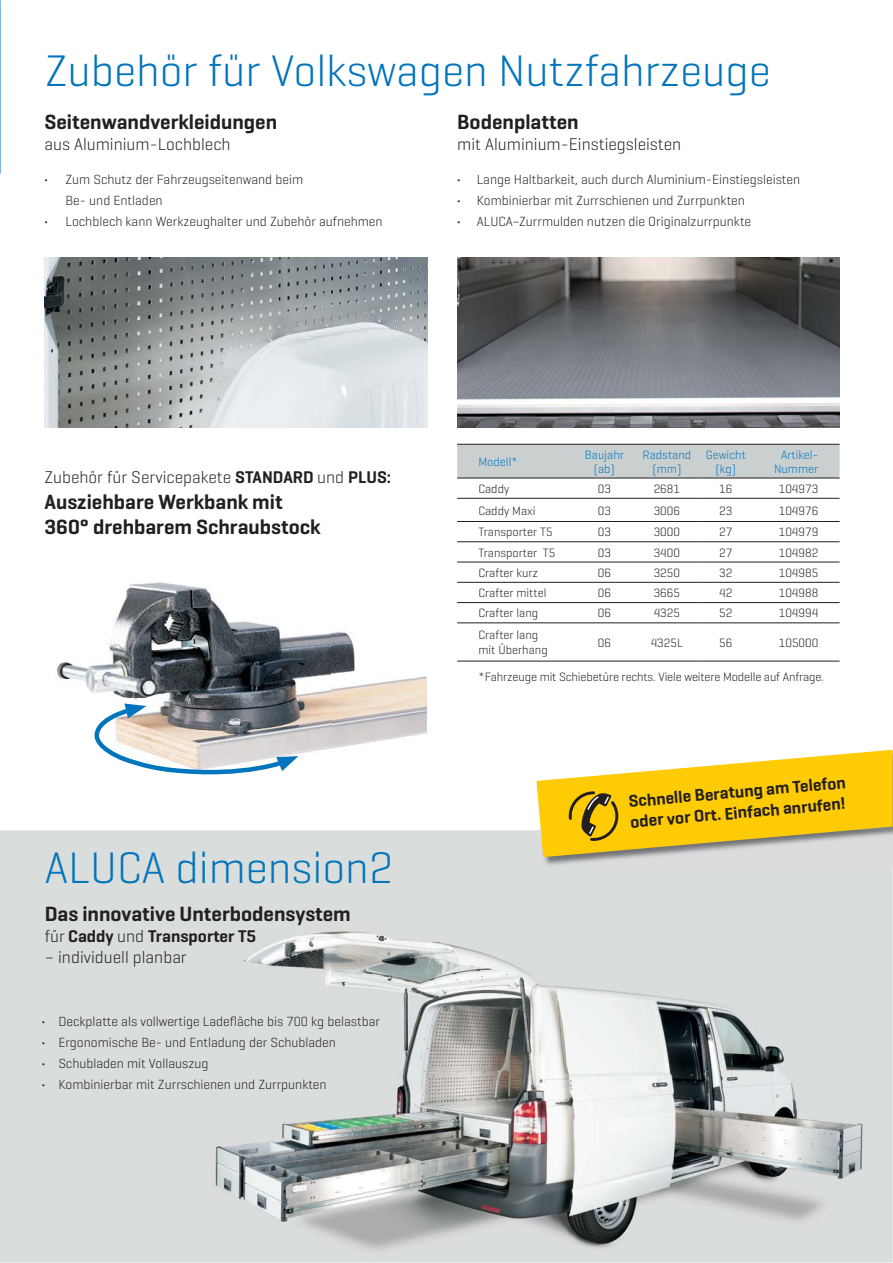
<style>
.page{position:relative;width:893px;height:1263px;background:#fff}
.page>*{position:absolute;margin:0;border:0;box-sizing:border-box;transform-origin:0 0}
.t1{font:300 45px "Geogrotesque";color:#0074bc}
.t2{font:600 21px/25.2px "Geogrotesque";color:#231f20}
.t3{font:300 17.25px "Geogrotesque";color:#231f20}
.t4{font:600 17.25px/20.7px "Geogrotesque";color:#231f20}
.t5{font:300 13.5px/21px "Geogrotesque";color:#231f20}
.t6{font:300 12.3px/14.7px "Geogrotesque";color:#231f20}
.t7{font:300 12.3px/13.5px "Geogrotesque";color:#0074bc;text-align:center}
.s1{font-weight:600}
.s2{font-weight:300}
</style>
<div class="page">
<img style="left:44px;top:258px;width:383px;height:169px">
<img style="left:457px;top:258px;width:383px;height:170px">
<img style="left:0;top:830px;width:893px;height:433px">
<img style="left:56px;top:582px;width:371px;height:175px">
<div style="left:457px;top:445px;width:382px;height:33px;background:#cad0d0"></div>
<hr style="left:457px;top:478px;width:241px;height:1px;background:#231f20">
<hr style="left:698px;top:478px;width:141px;height:1px;background:#231f20">
<hr style="left:457px;top:498px;width:241px;height:1px;background:#231f20">
<hr style="left:698px;top:498px;width:141px;height:1px;background:#231f20">
<hr style="left:457px;top:521px;width:241px;height:1px;background:#231f20">
<hr style="left:698px;top:521px;width:141px;height:1px;background:#231f20">
<hr style="left:457px;top:542px;width:241px;height:1px;background:#231f20">
<hr style="left:698px;top:542px;width:141px;height:1px;background:#231f20">
<hr style="left:457px;top:562px;width:241px;height:1px;background:#231f20">
<hr style="left:698px;top:562px;width:141px;height:1px;background:#231f20">
<hr style="left:457px;top:582px;width:241px;height:1px;background:#231f20">
<hr style="left:698px;top:582px;width:141px;height:1px;background:#231f20">
<hr style="left:457px;top:602px;width:241px;height:1px;background:#231f20">
<hr style="left:698px;top:602px;width:141px;height:1px;background:#231f20">
<hr style="left:457px;top:623px;width:241px;height:1px;background:#231f20">
<hr style="left:698px;top:623px;width:141px;height:1px;background:#231f20">
<hr style="left:457px;top:661px;width:241px;height:1px;background:#231f20">
<hr style="left:698px;top:661px;width:141px;height:1px;background:#231f20">
<hr style="left:457px;top:444px;width:241px;height:1px;background:#231f20">
<hr style="left:698px;top:444px;width:141px;height:1px;background:#231f20">
<img style="left:536px;top:749px;width:357px;height:117px">
<svg style="left:536px;top:750px;width:357px;height:107px;background:#f1cd44"></svg>
<svg style="left:93px;top:704px;width:205px;height:71px"></svg>
<h1 class="t1" style="left:45px;top:52px;width:728px">Zubehör für Volkswagen Nutzfahrzeuge</h1>
<h2 class="t2" style="left:457px;top:110px;width:123px">Bodenplatten</h2>
<p class="t3" style="left:457px;top:137px;width:226px">mit Aluminium-Einstiegsleisten</p>
<h2 class="t2" style="left:44px;top:110px;width:234px">Seitenwandverkleidungen</h2>
<p class="t3" style="left:44px;top:137px;width:188px">aus Aluminium-Lochblech</p>
<p class="t5" style="left:44px;top:170px;width:260px"><span class="s1">·</span> Zum Schutz der Fahrzeugseitenwand beim</p>
<p class="t5" style="left:65px;top:191px;width:99px">Be- und Entladen</p>
<p class="t5" style="left:44px;top:212px;width:340px"><span class="s1">·</span> Lochblech kann Werkzeughalter und Zubehör aufnehmen</p>
<p class="t5" style="left:457px;top:170px;width:344px"><span class="s1">·</span> Lange Haltbarkeit, auch durch Aluminium-Einstiegsleisten <span class="s1">·</span> Kombinierbar mit Zurrschienen und Zurrpunkten<br><span class="s1">·</span> ALUCA–Zurrmulden nutzen die Originalzurrpunkte</p>
<p class="t3" style="left:44px;top:471px;width:348px">Zubehör für Servicepakete <span class="s1">STANDARD</span> und <span class="s1">PLUS:</span></p>
<h2 class="t2" style="left:44px;top:490px;width:278px">Ausziehbare Werkbank mit<br>360° drehbarem Schraubstock</h2>
<h1 class="t1" style="left:45px;top:850px;width:350px">ALUCA dimension2</h1>
<h2 class="t2" style="left:45px;top:902px;width:308px">Das innovative Unterbodensystem</h2>
<p class="t4" style="left:45px;top:926px;width:213px"><span class="s2">für</span> Caddy <span class="s2">und</span> Transporter T5</p>
<p class="t3" style="left:45px;top:950px;width:144px">– individuell planbar</p>
<p class="t5" style="left:42px;top:1011px;width:340px"><span class="s1">·</span> Deckplatte als vollwertige Ladefläche bis 700 kg belastbar <span class="s1">·</span> Ergonomische Be- und Entladung der Schubladen<br><span class="s1">·</span> Schubladen mit Vollauszug<br><span class="s1">·</span> Kombinierbar mit Zurrschienen und Zurrpunkten</p>
<p class="t7" style="left:478px;top:456px;width:41px">Modell*</p>
<p class="t7" style="left:585px;top:449px;width:41px">Baujahr (ab)</p>
<p class="t7" style="left:642px;top:449px;width:50px">Radstand (mm)</p>
<p class="t7" style="left:706px;top:449px;width:42px">Gewicht (kg)</p>
<p class="t7" style="left:774px;top:449px;width:46px">Artikel-<br>Nummer</p>
<p class="t6" style="left:478px;top:482px;width:32px">Caddy</p>
<p class="t6" style="left:598px;top:482px;width:15px">03</p>
<p class="t6" style="left:654px;top:482px;width:28px">2681</p>
<p class="t6" style="left:719px;top:482px;width:15px">16</p>
<p class="t6" style="left:779px;top:482px;width:41px">104973</p>
<p class="t6" style="left:478px;top:504px;width:59px">Caddy Maxi</p>
<p class="t6" style="left:598px;top:504px;width:15px">03</p>
<p class="t6" style="left:654px;top:504px;width:28px">3006</p>
<p class="t6" style="left:719px;top:504px;width:15px">23</p>
<p class="t6" style="left:779px;top:504px;width:41px">104976</p>
<p class="t6" style="left:478px;top:525px;width:76px">Transporter T5</p>
<p class="t6" style="left:598px;top:525px;width:15px">03</p>
<p class="t6" style="left:654px;top:525px;width:28px">3000</p>
<p class="t6" style="left:719px;top:525px;width:15px">27</p>
<p class="t6" style="left:779px;top:525px;width:41px">104979</p>
<p class="t6" style="left:478px;top:546px;width:79px">Transporter T5</p>
<p class="t6" style="left:598px;top:546px;width:15px">03</p>
<p class="t6" style="left:654px;top:546px;width:28px">3400</p>
<p class="t6" style="left:719px;top:546px;width:15px">27</p>
<p class="t6" style="left:779px;top:546px;width:41px">104982</p>
<p class="t6" style="left:478px;top:566px;width:61px">Crafter kurz</p>
<p class="t6" style="left:598px;top:566px;width:15px">06</p>
<p class="t6" style="left:654px;top:566px;width:28px">3250</p>
<p class="t6" style="left:719px;top:566px;width:15px">32</p>
<p class="t6" style="left:779px;top:566px;width:41px">104985</p>
<p class="t6" style="left:478px;top:586px;width:69px">Crafter mittel</p>
<p class="t6" style="left:598px;top:586px;width:15px">06</p>
<p class="t6" style="left:654px;top:586px;width:28px">3665</p>
<p class="t6" style="left:719px;top:586px;width:15px">42</p>
<p class="t6" style="left:779px;top:586px;width:41px">104988</p>
<p class="t6" style="left:478px;top:607px;width:61px">Crafter lang</p>
<p class="t6" style="left:598px;top:607px;width:15px">06</p>
<p class="t6" style="left:654px;top:607px;width:28px">4325</p>
<p class="t6" style="left:719px;top:607px;width:15px">52</p>
<p class="t6" style="left:779px;top:607px;width:41px">104994</p>
<p class="t6" style="left:478px;top:628px;width:71px">Crafter lang mit Überhang</p>
<p class="t6" style="left:598px;top:636px;width:15px">06</p>
<p class="t6" style="left:651px;top:636px;width:34px">4325L</p>
<p class="t6" style="left:719px;top:636px;width:15px">56</p>
<p class="t6" style="left:779px;top:636px;width:41px">105000</p>
<p class="t6" style="left:478px;top:671px;width:347px">*Fahrzeuge mit Schiebetüre rechts. Viele weitere Modelle auf Anfrage.</p>
<p class="t4" style="left:628px;top:792px;width:220px;rotate:-5deg">Schnelle Beratung am Telefon oder vor Ort. Einfach anrufen!</p>
</div>
